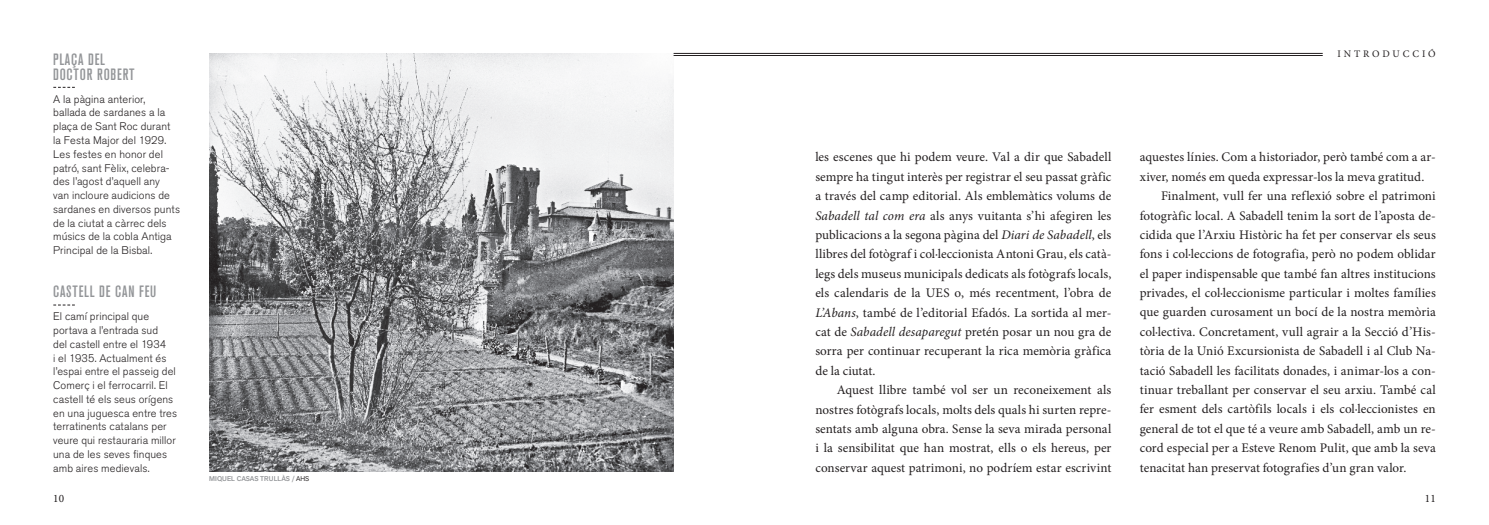
<style>
.page{position:relative;width:1489px;height:525px;background:#fff}
.page>*{position:absolute;margin:0;border:0;box-sizing:border-box;transform-origin:0 0}
.t1{font:500 condensed 16.25px/15px "Akzidenz Grotesk BQ";letter-spacing:.05em;color:#939598}
.t2{font:13.12px/19.4px "Minion Pro";letter-spacing:.005em;color:#231f20;text-align:justify}
.t3{font:11.25px "Minion Pro";color:#231f20}
.t4{font:300 11px/13.8px "Akzidenz Grotesk BQ";letter-spacing:.01em;color:#231f20}
.t5{font:10px "Minion Pro";letter-spacing:.29em;color:#231f20}
.t6{font:500 6.88px "Akzid Grtsk Next";letter-spacing:.01em;color:#939598}
.s1{font-weight:400;color:#231f20}
.s2{font-style:italic}
</style>
<div class="page">
<img style="left:209px;top:53px;width:464px;height:418px">
<svg style="left:53px;top:304px;width:22px;height:1px"></svg>
<svg style="left:53px;top:87px;width:22px;height:1px"></svg>
<hr style="left:673px;top:53px;width:649px;height:1px;background:#231f20">
<hr style="left:673px;top:55px;width:649px;height:1px;background:#231f20">
<p class="t1" style="left:53px;top:51px;width:83px">PLAÇA DEL<br>DOCTOR ROBERT</p>
<p class="t4" style="left:53px;top:92px;width:128px">A la pàgina anterior, ballada de sardanes a la plaça de Sant Roc durant la Festa Major del 1929.<br>Les festes en honor del patró, sant Fèlix, celebra&shy;des l’agost d’aquell any<br>van incloure audicions de sardanes en diversos punts de la ciutat a càrrec dels músics de la cobla Antiga<br>Principal de la Bisbal.</p>
<p class="t1" style="left:53px;top:284px;width:105px">CASTELL DE CAN FEU</p>
<p class="t4" style="left:53px;top:310px;width:126px">El camí principal que portava a l’entrada sud<br>del castell entre el 1934<br>i el 1935. Actualment és l’espai entre el passeig del<br>Comerç i el ferrocarril. El castell té els seus orígens en una juguesca entre tres terratinents catalans per veure qui restauraria millor una de les seves finques amb aires medievals.</p>
<p class="t6" style="left:209px;top:473px;width:101px">MIQUEL CASAS TRULLÀS / <span class="s1">AHS</span></p>
<p class="t5" style="left:1337px;top:47px;width:100px">INTRODUCCIÓ</p>
<p class="t2" style="left:815px;top:147px;width:297px">les escenes que hi podem veure. Val a dir que Sabadell sempre ha tingut interès per registrar el seu passat gràfic a través del camp editorial. Als emblemàtics volums de <span class="s2">Sabadell tal com era</span> als anys vuitanta s’hi afegiren les publicacions a la segona pàgina del <span class="s2">Diari de Sabadell</span>, els llibres del fotògraf i col·leccionista Antoni Grau, els catà&shy;legs dels museus municipals dedicats als fotògrafs locals, els calendaris de la UES o, més recentment, l’obra de <span class="s2">L’Abans</span>, també de l’editorial Efadós. La sortida al mer&shy;cat de <span class="s2">Sabadell desaparegut</span> pretén posar un nou gra de sorra per continuar recuperant la rica memòria gràfica de la ciutat.</p>
<p class="t2" style="left:815px;top:380px;width:297px;text-indent:21px">Aquest llibre també vol ser un reconeixement als nostres fotògrafs locals, molts dels quals hi surten repre&shy;sentats amb alguna obra. Sense la seva mirada personal i la sensibilitat que han mostrat, ells o els hereus, per conservar aquest patrimoni, no podríem estar escrivint</p>
<p class="t2" style="left:1139px;top:147px;width:297px">aquestes línies. Com a historiador, però també com a ar-</p>
<p class="t2" style="left:1139px;top:167px;width:286px">xiver, només em queda expressar-los la meva gratitud.</p>
<p class="t2" style="left:1160px;top:186px;width:276px">Finalment, vull fer una reflexió sobre el patrimoni</p>
<p class="t2" style="left:1139px;top:205px;width:297px">fotogràfic local. A Sabadell tenim la sort de l’aposta de-</p>
<p class="t2" style="left:1139px;top:225px;width:297px">cidida que l’Arxiu Històric ha fet per conservar els seus</p>
<p class="t2" style="left:1139px;top:244px;width:297px">fons i col·leccions de fotografia, però no podem oblidar</p>
<p class="t2" style="left:1139px;top:264px;width:297px">el paper indispensable que també fan altres institucions</p>
<p class="t2" style="left:1139px;top:283px;width:297px">privades, el col·leccionisme particular i moltes famílies</p>
<p class="t2" style="left:1139px;top:302px;width:297px">que guarden curosament un bocí de la nostra memòria</p>
<p class="t2" style="left:1139px;top:322px;width:297px">col·lectiva. Concretament, vull agrair a la Secció d’His-</p>
<p class="t2" style="left:1139px;top:341px;width:297px">tòria de la Unió Excursionista de Sabadell i al Club Na-</p>
<p class="t2" style="left:1139px;top:360px;width:297px">tació Sabadell les facilitats donades, i animar-los a con-</p>
<p class="t2" style="left:1139px;top:380px;width:297px">tinuar treballant per conservar el seu arxiu. També cal</p>
<p class="t2" style="left:1139px;top:399px;width:297px">fer esment dels cartòfils locals i els col·leccionistes en</p>
<p class="t2" style="left:1139px;top:419px;width:297px">general de tot el que té a veure amb Sabadell, amb un re-</p>
<p class="t2" style="left:1139px;top:438px;width:297px">cord especial per a Esteve Renom Pulit, que amb la seva</p>
<p class="t2" style="left:1139px;top:457px;width:268px">tenacitat han preservat fotografies d’un gran valor.</p>
<p class="t3" style="left:53px;top:491px;width:12px">10</p>
<p class="t3" style="left:1424px;top:491px;width:12px">11</p>
</div>
